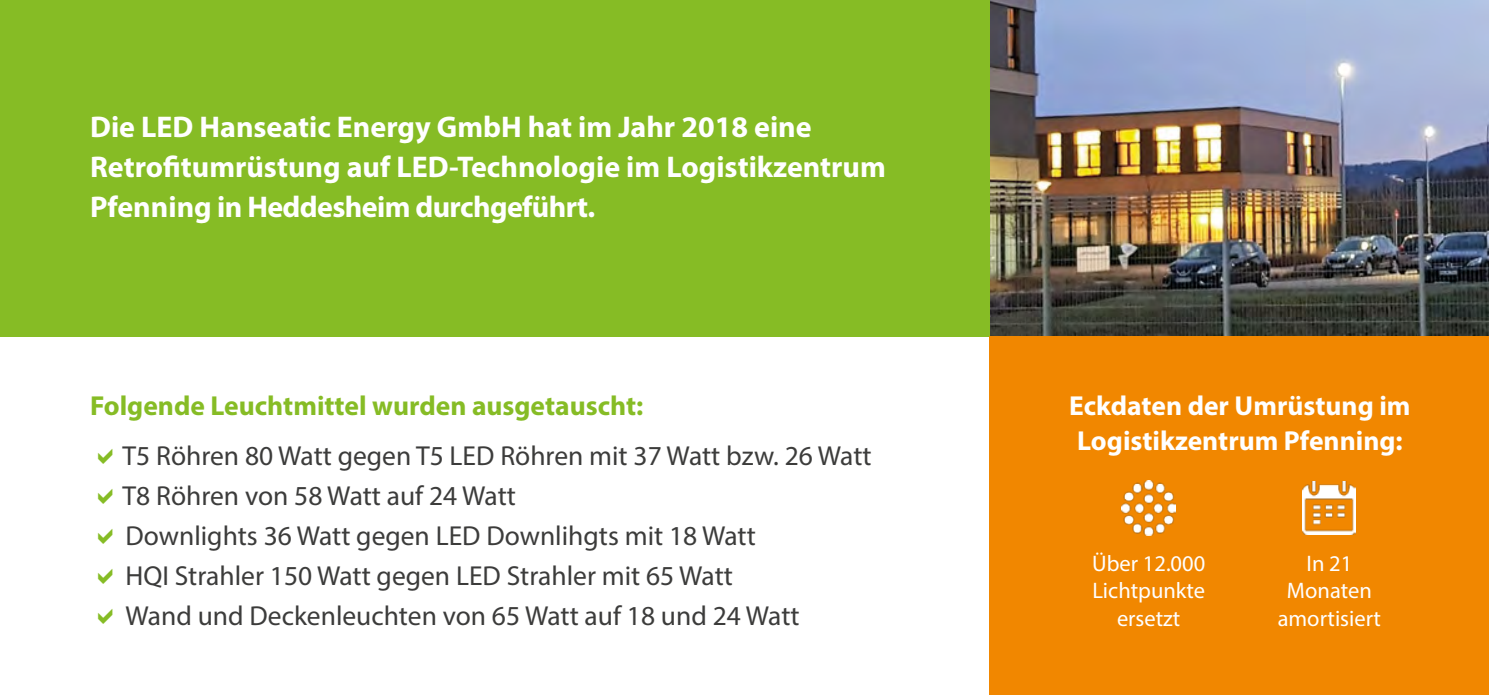
<style>
.page{position:relative;width:1489px;height:695px;background:#fff}
.page>*{position:absolute;margin:0;border:0;box-sizing:border-box;transform-origin:0 0}
.t1{font:700 30px/40px "Myriad Pro";color:#fff}
.t2{font:27.5px/40px "Myriad Pro";color:#3c3c3b}
.t3{font:700 27.5px/35px "Myriad Pro";color:#fff}
.t4{font:700 27.5px "Myriad Pro";color:#86bc25}
.t5{font:22.5px/27.5px "Myriad Pro";color:#fff;text-align:center}
</style>
<div class="page">
<img style="left:989px;top:0;width:499px;height:337px">
<div style="left:0;top:0;width:989px;height:337px;background:#86bc25"></div>
<div style="left:989px;top:337px;width:499px;height:357px;background:#f18700"></div>
<img style="left:1121px;top:480px;width:54px;height:55px">
<img style="left:1302px;top:481px;width:53px;height:54px">
<p class="t1" style="left:90px;top:106px;width:797px">Die LED Hanseatic Energy GmbH hat im Jahr 2018 eine<br>Retrofitumrüstung auf LED-Technologie im Logistikzentrum<br>Pfenning in Heddesheim durchgeführt.</p>
<p class="t4" style="left:90px;top:387px;width:555px">Folgende Leuchtmittel wurden ausgetauscht:</p>
<p class="t2" style="left:122px;top:435px;width:750px">T5 Röhren 80 Watt gegen T5 LED Röhren mit 37 Watt bzw. 26 Watt T8 Röhren von 58 Watt auf 24 Watt<br>Downlights 36 Watt gegen LED Downlihgts mit 18 Watt<br>HQI Strahler 150 Watt gegen LED Strahler mit 65 Watt<br>Wand und Deckenleuchten von 65 Watt auf 18 und 24 Watt</p>
<p class="t3" style="left:1069px;top:387px;width:343px">Eckdaten der Umrüstung im<br>Logistikzentrum Pfenning:</p>
<p class="t5" style="left:1092px;top:549px;width:115px">Über 12.000<br>Lichtpunkte ersetzt</p>
<p class="t5" style="left:1277px;top:549px;width:105px">In 21<br>Monaten amortisiert</p>
</div>
